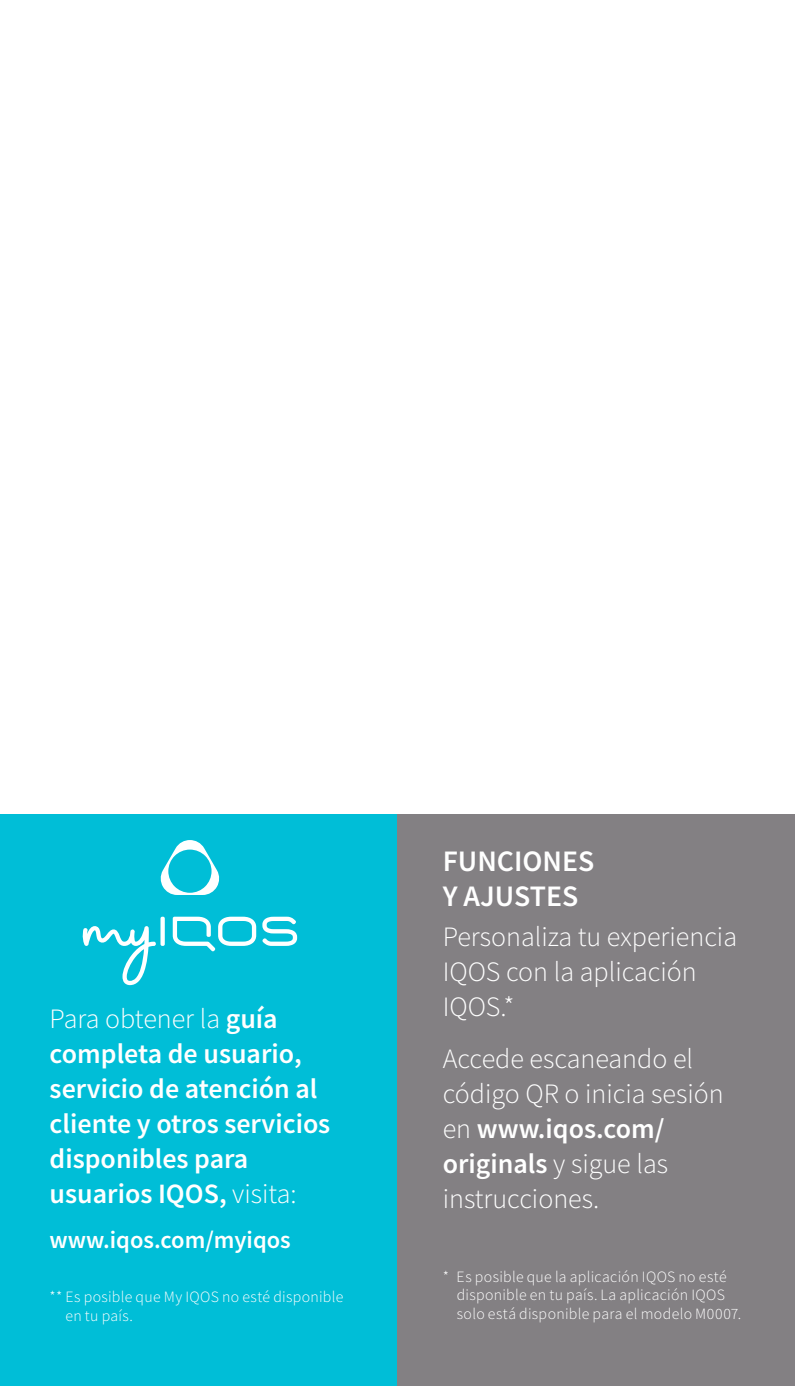
<style>
.page{position:relative;width:795px;height:1386px;background:#fff}
.page>*{position:absolute;margin:0;border:0;box-sizing:border-box;transform-origin:0 0}
.t1{font:600 29.75px/35px "Source Sans Pro";color:#fff}
.t2{font:300 28px/35px "Source Sans Pro";color:#fff}
.t3{font:600 28px/35px "Source Sans Pro";color:#fff}
.t4{font:600 24.5px "Source Sans Pro";color:#fff}
.t5{font:300 15.75px/18.9px "Source Sans Pro";letter-spacing:.02em;color:#fff}
.s1{font-weight:300}
.s2{font-weight:600}
</style>
<div class="page">
<div style="left:0;top:815px;width:794px;height:571px;background:#00bed7"></div>
<div style="left:397px;top:815px;width:397px;height:571px;background:#838083"></div>
<svg style="left:82px;top:917px;width:215px;height:68px"></svg>
<svg style="left:160px;top:840px;width:60px;height:55px"></svg>
<h2 class="t3" style="left:50px;top:1001px;width:282px"><span class="s1">Para obtener la</span> guía completa de usuario, servicio de atención al cliente y otros servicios disponibles para usuarios IQOS, <span class="s1">visita:</span></h2>
<h3 class="t4" style="left:50px;top:1224px;width:243px">www.iqos.com/myiqos</h3>
<p class="t5" style="left:65px;top:1287px;width:279px;text-indent:-16px">** Es posible que My IQOS no esté disponible en tu país.</p>
<h1 class="t1" style="left:442px;top:844px;width:153px">FUNCIONES<br>Y AJUSTES</h1>
<h2 class="t2" style="left:442px;top:919px;width:296px">Personaliza tu experiencia<br>IQOS con la aplicación<br>IQOS.*</h2>
<h2 class="t2" style="left:442px;top:1041px;width:282px">Accede escaneando el código QR o inicia sesión en <span class="s2">www.iqos.com/ originals</span> y sigue las instrucciones.</h2>
<p class="t5" style="left:456px;top:1267px;width:286px;text-indent:-14px">* Es posible que la aplicación IQOS no esté disponible en tu país. La aplicación IQOS solo está disponible para el modelo M0007.</p>
</div>
